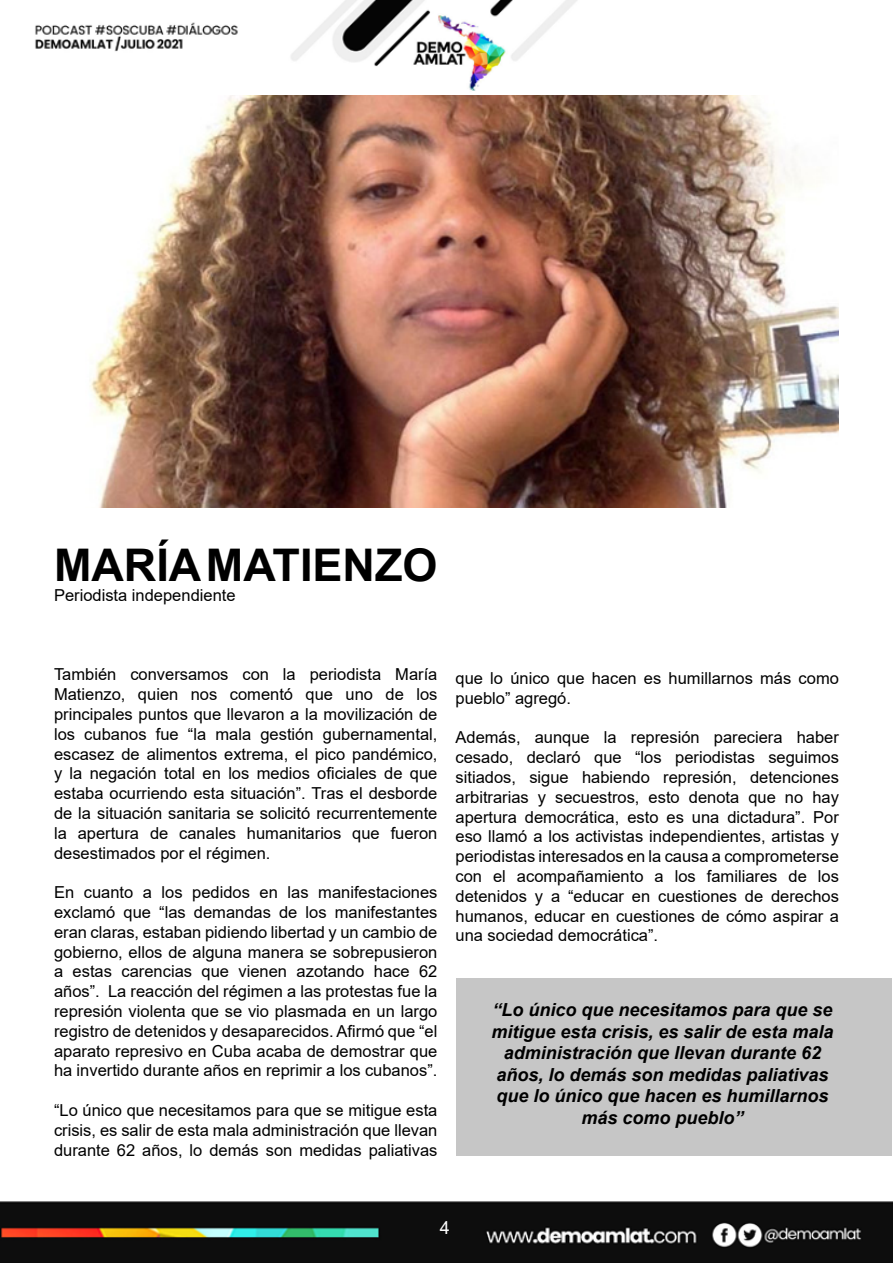
<style>
.page{position:relative;width:893px;height:1263px;background:#fff}
.page>*{position:absolute;margin:0;border:0;box-sizing:border-box;transform-origin:0 0}
.t1{font:700 45px "Arial";color:#000}
.t2{font:italic 700 18px/21.6px "Arial";color:#000;text-align:center}
.t3{font:18px "Arial";color:#fff}
.t4{font:16.5px/19.8px "Arial";color:#000;text-align:justify}
</style>
<div class="page">
<img style="left:0;top:0;width:893px;height:1263px">
<div style="left:455px;top:978px;width:436px;height:178px;background:#c6c6c6"></div>
<img style="left:55px;top:96px;width:784px;height:411px">
<h1 class="t1" style="left:54px;top:534px;width:385px">MARÍA MATIENZO</h1>
<p class="t4" style="left:54px;top:585px;width:183px">Periodista independiente</p>
<p class="t4" style="left:54px;top:664px;width:385px">También conversamos con la periodista María Matienzo, quien nos comentó que uno de los principales puntos que llevaron a la movilización de los cubanos fue “la mala gestión gubernamental, escasez de alimentos extrema, el pico pandémico, y la negación total en los medios oficiales de que estaba ocurriendo esta situación”. Tras el desborde de la situación sanitaria se solicitó recurrentemente la apertura de canales humanitarios que fueron desestimados por el régimen.</p>
<p class="t4" style="left:54px;top:882px;width:385px">En cuanto a los pedidos en las manifestaciones exclamó que “las demandas de los manifestantes eran claras, estaban pidiendo libertad y un cambio de gobierno, ellos de alguna manera se sobrepusieron a estas carencias que vienen azotando hace 62 años”. La reacción del régimen a las protestas fue la represión violenta que se vio plasmada en un largo registro de detenidos y desaparecidos. Afirmó que “el aparato represivo en Cuba acaba de demostrar que ha invertido durante años en reprimir a los cubanos”.</p>
<p class="t4" style="left:54px;top:1100px;width:385px">“Lo único que necesitamos para que se mitigue esta crisis, es salir de esta mala administración que llevan durante 62 años, lo demás son medidas paliativas</p>
<p class="t4" style="left:455px;top:668px;width:385px">que lo único que hacen es humillarnos más como pueblo” agregó.</p>
<p class="t4" style="left:455px;top:727px;width:385px">Además, aunque la represión pareciera haber cesado, declaró que “los periodistas seguimos sitiados, sigue habiendo represión, detenciones arbitrarias y secuestros, esto denota que no hay apertura democrática, esto es una dictadura”. Por eso llamó a los activistas independientes, artistas y periodistas interesados en la causa a comprometerse con el acompañamiento a los familiares de los detenidos y a “educar en cuestiones de derechos humanos, educar en cuestiones de cómo aspirar a una sociedad democrática”.</p>
<p class="t2" style="left:491px;top:999px;width:344px">“Lo único que necesitamos para que se mitigue esta crisis, es salir de esta mala administración que llevan durante 62 años, lo demás son medidas paliativas que lo único que hacen es humillarnos más como pueblo”</p>
<p class="t3" style="left:440px;top:1215px;width:12px">4</p>
</div>
